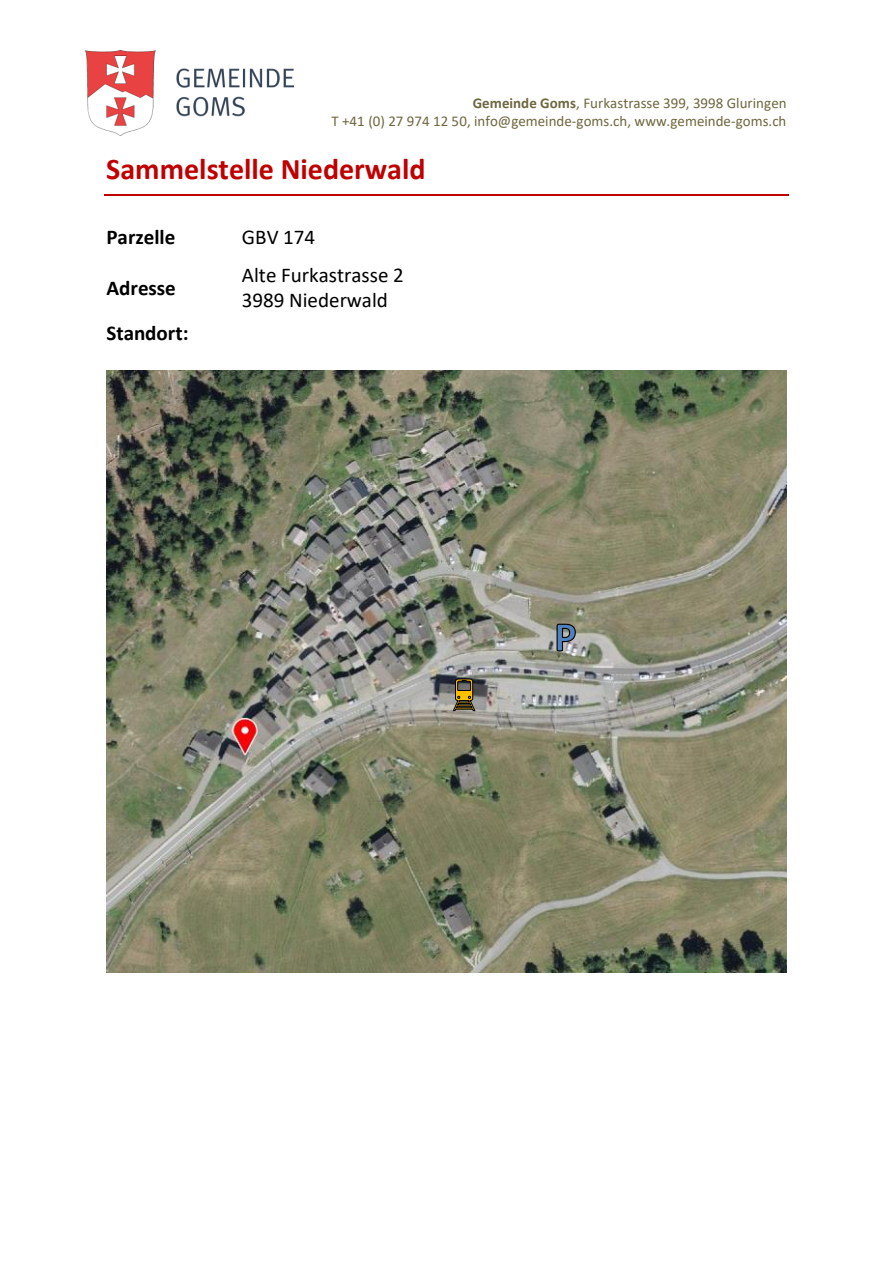
<style>
.page{position:relative;width:893px;height:1263px;background:#fff}
.page>*{position:absolute;margin:0;border:0;box-sizing:border-box;transform-origin:0 0}
.t1{font:700 30px "Calibri";color:#c00000}
.t2{font:21px "Calibri";color:#000}
.t3{font:700 21px "Calibri";color:#000}
.t4{font:15px/18.1px "Calibri";color:#6e673e;text-align:right}
.s1{font-weight:700}
</style>
<div class="page">
<img style="left:86px;top:50px;width:208px;height:85px">
<hr style="left:104px;top:194px;width:685px;height:1px;background:#c00000">
<img style="left:106px;top:370px;width:681px;height:603px">
<svg style="left:453px;top:679px;width:22px;height:32px"></svg>
<svg style="left:556px;top:623px;width:20px;height:29px"></svg>
<p class="t4" style="left:332px;top:95px;width:456px"><span class="s1">Gemeinde Goms</span>, Furkastrasse 399, 3998 Gluringen<br>T +41 (0) 27 974 12 50, info@gemeinde-goms.ch, www.gemeinde-goms.ch</p>
<p class="t1" style="left:106px;top:156px;width:321px">Sammelstelle Niederwald</p>
<p class="t3" style="left:106px;top:229px;width:70px">Parzelle</p>
<p class="t2" style="left:242px;top:229px;width:75px">GBV 174</p>
<p class="t3" style="left:106px;top:279px;width:71px">Adresse</p>
<p class="t2" style="left:242px;top:266px;width:163px">Alte Furkastrasse 2</p>
<p class="t2" style="left:242px;top:292px;width:147px">3989 Niederwald</p>
<p class="t3" style="left:106px;top:325px;width:84px">Standort:</p>
</div>
